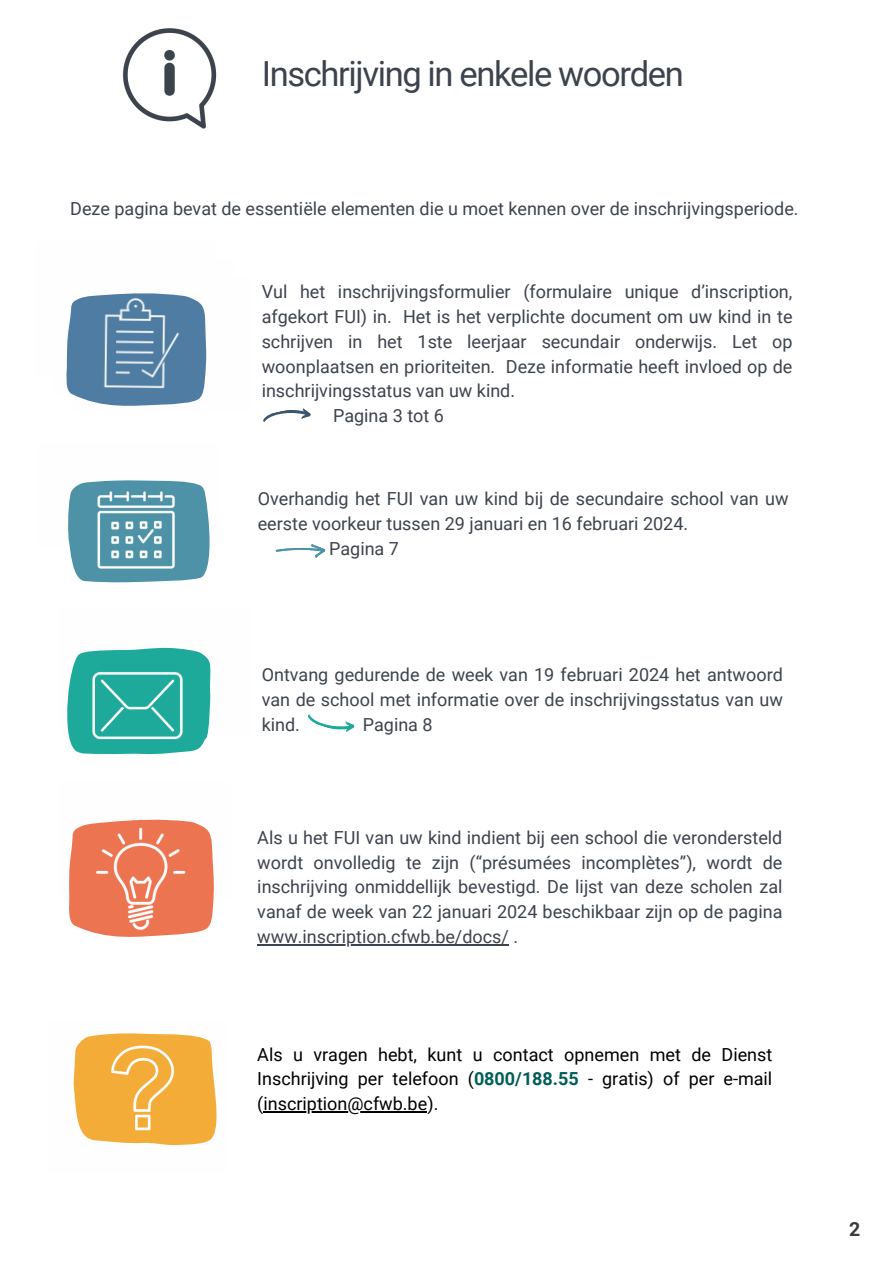
<style>
.page{position:relative;width:893px;height:1264px;background:#fff}
.page>*{position:absolute;margin:0;border:0;box-sizing:border-box;transform-origin:0 0}
.t1{font:34.5px "Roboto";letter-spacing:-.04em;color:#3d434c}
.t2{font:700 19.5px "Roboto";color:#3b3b3b}
.t3{font:18px/24.8px "Roboto";color:#3d434c;text-align:justify}
.t4{font:18px/24.8px "Roboto";color:#000;text-align:justify}
.s1{font-weight:700;color:#005e58}
</style>
<div class="page">
<img style="left:122px;top:28px;width:95px;height:101px">
<hr style="left:263px;top:1111px;width:164px;height:1px;background:#000">
<hr style="left:257px;top:944px;width:252px;height:1px;background:#3d434c">
<svg style="left:66px;top:298px;width:141px;height:103px"></svg>
<img style="left:80px;top:293px;width:115px;height:113px">
<svg style="left:263px;top:408px;width:48px;height:14px"></svg>
<svg style="left:68px;top:486px;width:142px;height:92px"></svg>
<img style="left:74px;top:480px;width:127px;height:103px">
<svg style="left:276px;top:544px;width:49px;height:13px"></svg>
<svg style="left:205px;top:656px;width:5px;height:84px"></svg>
<img style="left:67px;top:647px;width:138px;height:108px">
<svg style="left:308px;top:714px;width:47px;height:18px"></svg>
<svg style="left:69px;top:825px;width:145px;height:107px"></svg>
<img style="left:77px;top:819px;width:123px;height:118px">
<svg style="left:192px;top:1035px;width:25px;height:110px;background:#f4b958"></svg>
<img style="left:73px;top:1033px;width:119px;height:112px">
<p class="t1" style="left:262px;top:54px;width:423px">Inschrijving in enkele woorden</p>
<p class="t3" style="left:70px;top:197px;width:729px">Deze pagina bevat de essentiële elementen die u moet kennen over de inschrijvingsperiode.</p>
<p class="t3" style="left:262px;top:280px;width:532px">Vul het inschrijvingsformulier (formulaire unique d’inscription, afgekort FUI) in. Het is het verplichte document om uw kind in te schrijven in het 1ste leerjaar secundair onderwijs. Let op woonplaatsen en prioriteiten. Deze informatie heeft invloed op de inschrijvingsstatus van uw kind.</p>
<p class="t3" style="left:333px;top:403px;width:112px">Pagina 3 tot 6</p>
<p class="t3" style="left:258px;top:486px;width:532px">Overhandig het FUI van uw kind bij de secundaire school van uw eerste voorkeur tussen 29 januari en 16 februari 2024.</p>
<p class="t3" style="left:329px;top:536px;width:71px">Pagina 7</p>
<p class="t3" style="left:262px;top:662px;width:522px">Ontvang gedurende de week van 19 februari 2024 het antwoord van de school met informatie over de inschrijvingsstatus van uw kind.</p>
<p class="t3" style="left:363px;top:712px;width:71px">Pagina 8</p>
<p class="t3" style="left:257px;top:825px;width:526px">Als u het FUI van uw kind indient bij een school die verondersteld wordt onvolledig te zijn (“présumées incomplètes”), wordt de inschrijving onmiddellijk bevestigd. De lijst van deze scholen zal vanaf de week van 22 januari 2024 beschikbaar zijn op de pagina www.inscription.cfwb.be/docs/ .</p>
<p class="t4" style="left:257px;top:1042px;width:516px">Als u vragen hebt, kunt u contact opnemen met de Dienst Inschrijving per telefoon (<span class="s1">0800/188.55</span> - gratis) of per e-mail (inscription@cfwb.be).</p>
<p class="t2" style="left:849px;top:1217px;width:13px">2</p>
</div>
